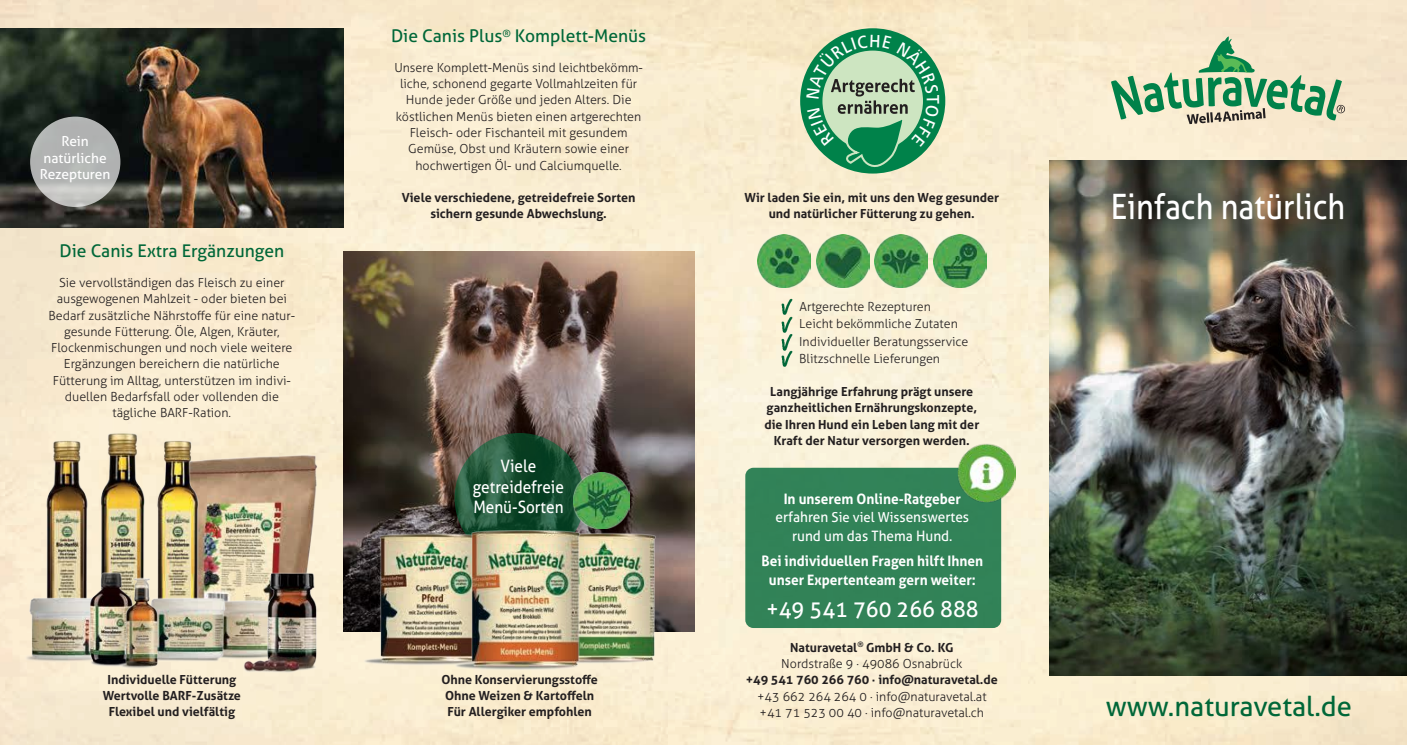
<style>
.page{position:relative;width:1407px;height:745px;background:#fff}
.page>*{position:absolute;margin:0;border:0;box-sizing:border-box;transform-origin:0 0}
.t1{font:35px "Aller";color:#fff;scale:.88 1}
.t2{font:27.5px "Aller";color:#006738}
.t3{font:22.5px "Aller";color:#fff;scale:.95 1}
.t4{font:17.5px "Aller";color:#006738}
.t5{font:17.12px/20.5px "Aller";color:#fff;text-align:center;scale:.9 1}
.t6{font:14.38px/18.8px "Aller";color:#fff;text-align:center;scale:.95 1}
.t7{font:700 14.38px/18.8px "Aller";color:#fff;text-align:center;scale:.95 1}
.t8{font:13.75px/16.5px "Aller";color:#fff;text-align:center}
.t9{font:300 12.5px/16.2px "Aller";color:#231f20;text-align:center}
.t10{font:700 12.5px/16.2px "Aller";color:#231f20;text-align:center}
.s1{font-weight:700}
.s2{font-size:13.75px}
</style>
<div class="page">
<img style="left:0;top:0;width:1407px;height:744px">
<img style="left:1049px;top:161px;width:358px;height:513px">
<img style="left:344px;top:251px;width:350px;height:380px">
<svg style="left:1111px;top:36px;width:234px;height:88px;background:#bccdab"></svg>
<div style="left:745px;top:467px;width:256px;height:160px;background:#328258;border-radius:8px"></div>
<div style="left:800px;top:28px;width:145px;height:145px;background:#00824a;border-radius:50%"></div>
<svg style="left:454px;top:432px;width:130px;height:130px;background:#1d5135"></svg>
<img style="left:609px;top:519px;width:73px;height:155px">
<img style="left:957px;top:443px;width:58px;height:59px">
<img style="left:782px;top:297px;width:11px;height:52px">
<img style="left:782px;top:349px;width:11px;height:19px">
<img style="left:0;top:29px;width:344px;height:198px">
<svg style="left:30px;top:116px;width:90px;height:91px;background:#b4b6b4"></svg>
<img style="left:361px;top:530px;width:82px;height:137px">
<img style="left:443px;top:515px;width:166px;height:165px">
<img style="left:875px;top:234px;width:53px;height:53px">
<img style="left:816px;top:234px;width:53px;height:53px">
<img style="left:933px;top:234px;width:53px;height:53px">
<img style="left:758px;top:234px;width:53px;height:53px">
<img style="left:574px;top:472px;width:55px;height:56px">
<img style="left:228px;top:452px;width:91px;height:198px">
<img style="left:32px;top:429px;width:196px;height:236px">
<img style="left:227px;top:598px;width:14px;height:63px">
<img style="left:159px;top:595px;width:68px;height:67px">
<img style="left:25px;top:596px;width:59px;height:66px">
<img style="left:241px;top:570px;width:77px;height:106px">
<img style="left:84px;top:567px;width:51px;height:100px">
<img style="left:117px;top:576px;width:42px;height:95px">
<svg style="left:806px;top:34px;width:133px;height:137px"></svg>
<p class="t8" style="left:40px;top:133px;width:72px">Rein natürliche<br>Rezepturen</p>
<h3 class="t4" style="left:60px;top:240px;width:226px">Die Canis Extra Ergänzungen</h3>
<p class="t9" style="left:48px;top:274px;width:248px">Sie vervollständigen das Fleisch zu einer ausgewogenen Mahlzeit - oder bieten bei Bedarf zusätzliche Nährstoffe für eine natur&shy;gesunde Fütterung. Öle, Algen, Kräuter, Flockenmischungen und noch viele weitere Ergänzungen bereichern die natürliche Fütterung im Alltag, unterstützen im indivi&shy;duellen Bedarfsfall oder vollenden die tägliche BARF-Ration.</p>
<p class="t10" style="left:103px;top:670px;width:140px">Individuelle Fütterung<br>Wertvolle BARF-Zusätze<br>Flexibel und vielfältig</p>
<h3 class="t4" style="left:391px;top:25px;width:257px">Die Canis Plus<sup>®</sup> Komplett-Menüs</h3>
<p class="t9" style="left:394px;top:59px;width:250px">Unsere Komplett-Menüs sind leichtbekömm&shy;liche, schonend gegarte Vollmahlzeiten für Hunde jeder Größe und jeden Alters. Die köstlichen Menüs bieten einen artgerechten Fleisch- oder Fischanteil mit gesundem Gemüse, Obst und Kräutern sowie einer hochwertigen Öl- und Calciumquelle.</p>
<p class="t10" style="left:402px;top:189px;width:235px">Viele verschiedene, getreidefreie Sorten sichern gesunde Abwechslung.</p>
<h3 class="t5" style="left:473px;top:456px;width:103px">Viele getreidefreie<br>Menü-Sorten</h3>
<p class="t10" style="left:441px;top:670px;width:158px;text-align:left">Ohne Konservierungsstoffe<br>Ohne Weizen &amp; Kartoffeln<br>Für Allergiker empfohlen</p>
<p class="t10" style="left:744px;top:189px;width:256px">Wir laden Sie ein, mit uns den Weg gesunder und natürlicher Fütterung zu gehen.</p>
<p class="t9" style="left:799px;top:297px;width:171px;line-height:17.5px;text-align:left">Artgerechte Rezepturen<br>Leicht bekömmliche Zutaten<br>Individueller Beratungsservice<br>Blitzschnelle Lieferungen</p>
<p class="t10" style="left:764px;top:383px;width:216px">Langjährige Erfahrung prägt unsere ganzheitlichen Ernährungskonzepte, die Ihren Hund ein Leben lang mit der Kraft der Natur versorgen werden.</p>
<p class="t6" style="left:775px;top:488px;width:205px"><span class="s1">In unserem Online-Ratgeber </span>erfahren <span class="s2">Sie viel Wis</span>senswertes rund um das Thema Hund.</p>
<p class="t7" style="left:761px;top:551px;width:235px">Bei individuellen Fragen hilft Ihnen unser Expertenteam gern weiter:</p>
<h3 class="t3" style="left:766px;top:595px;width:225px">+49 541 760 266 888</h3>
<p class="t9" style="left:781px;top:639px;width:183px"><span class="s1">Naturavetal</span><sup>®</sup> <span class="s1">GmbH &amp; Co. KG<br></span>Nordstraße 9 · 49086 Osnabrück</p>
<p class="t10" style="left:746px;top:671px;width:254px">+49 541 760 266 760 · info@naturavetal.de</p>
<p class="t9" style="left:757px;top:687px;width:231px;text-align:left">+43 662 264 264 0 · info@naturavetal.at +41 71 523 00 40 · info@naturavetal.ch</p>
<h1 class="t1" style="left:1111px;top:185px;width:268px">Einfach natürlich</h1>
<h2 class="t2" style="left:1106px;top:689px;width:248px">www.naturavetal.de</h2>
</div>
